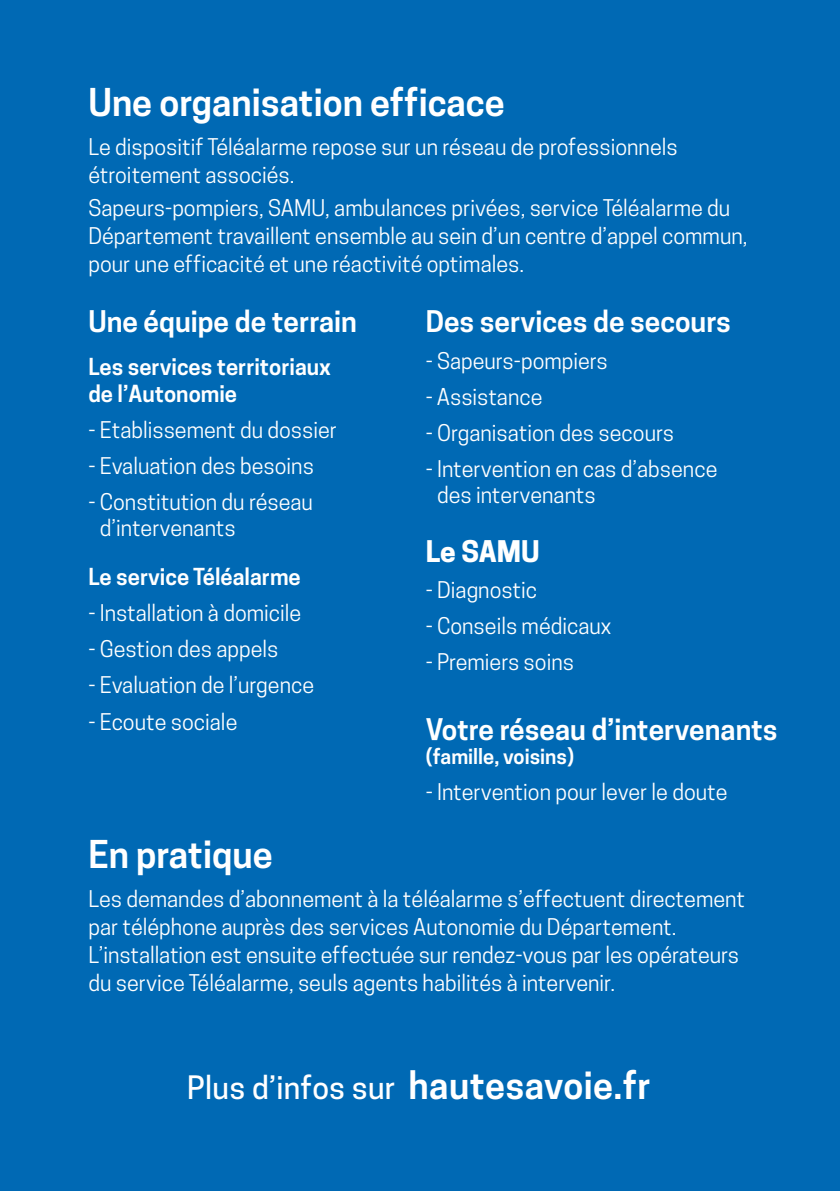
<style>
.page{position:relative;width:840px;height:1191px;background:#fff}
.page>*{position:absolute;margin:0;border:0;box-sizing:border-box;transform-origin:0 0}
.t1{font:600 36px "Cooper Hewitt";color:#fff}
.t2{font:500 30.4px "Cooper Hewitt";letter-spacing:.01em;color:#fff}
.t3{font:600 28px "Cooper Hewitt";color:#fff}
.t4{font:700 28px "Cooper Hewitt";color:#fff}
.t5{font:600 22px/26.4px "Cooper Hewitt";color:#fff}
.t6{font:21.6px/28px "Cooper Hewitt";color:#fff}
.t7{font:600 20px "Cooper Hewitt";color:#fff}
.s1{font-weight:600;font-size:36px}
</style>
<div class="page">
<div style="left:0;top:0;width:839px;height:1191px;background:#0069b4"></div>
<h1 class="t1" style="left:88px;top:82px;width:417px">Une organisation efficace</h1>
<p class="t6" style="left:88px;top:133px;width:590px">Le dispositif Téléalarme repose sur un réseau de professionnels étroitement associés.</p>
<p class="t6" style="left:88px;top:194px;width:660px">Sapeurs-pompiers, SAMU, ambulances privées, service Téléalarme du<br>Département travaillent ensemble au sein d’un centre d’appel commun, pour une efficacité et une réactivité optimales.</p>
<p class="t3" style="left:88px;top:305px;width:270px">Une équipe de terrain</p>
<p class="t5" style="left:88px;top:354px;width:244px">Les services territoriaux de l’Autonomie</p>
<p class="t6" style="left:88px;top:416px;width:250px">- Etablissement du dossier</p>
<p class="t6" style="left:88px;top:452px;width:227px">- Evaluation des besoins</p>
<p class="t6" style="left:100px;top:489px;width:214px;line-height:26px;text-indent:-11px">- Constitution du réseau d’intervenants</p>
<p class="t5" style="left:88px;top:563px;width:214px">Le service Téléalarme</p>
<p class="t6" style="left:88px;top:599px;width:214px">- Installation à domicile</p>
<p class="t6" style="left:88px;top:635px;width:191px">- Gestion des appels</p>
<p class="t6" style="left:88px;top:671px;width:227px">- Evaluation de l’urgence</p>
<p class="t6" style="left:88px;top:707px;width:150px">- Ecoute sociale</p>
<p class="t3" style="left:425px;top:305px;width:306px">Des services de secours</p>
<p class="t6" style="left:425px;top:346px;width:183px">- Sapeurs-pompiers</p>
<p class="t6" style="left:425px;top:382px;width:118px">- Assistance</p>
<p class="t6" style="left:425px;top:419px;width:250px">- Organisation des secours</p>
<p class="t6" style="left:437px;top:456px;width:282px;line-height:26px;text-indent:-11px">- Intervention en cas d’absence des intervenants</p>
<p class="t4" style="left:425px;top:535px;width:115px">Le SAMU</p>
<p class="t6" style="left:425px;top:576px;width:113px">- Diagnostic</p>
<p class="t6" style="left:425px;top:612px;width:187px">- Conseils médicaux</p>
<p class="t6" style="left:425px;top:648px;width:150px">- Premiers soins</p>
<p class="t3" style="left:425px;top:713px;width:353px">Votre réseau d’intervenants</p>
<p class="t7" style="left:425px;top:745px;width:150px">(famille, voisins)</p>
<p class="t6" style="left:425px;top:778px;width:303px">- Intervention pour lever le doute</p>
<h1 class="t1" style="left:88px;top:833px;width:186px">En pratique</h1>
<p class="t6" style="left:88px;top:884px;width:657px">Les demandes d’abonnement à la téléalarme s’effectuent directement par téléphone auprès des services Autonomie du Département.<br>L’installation est ensuite effectuée sur rendez-vous par les opérateurs du service Téléalarme, seuls agents habilités à intervenir.</p>
<h2 class="t2" style="left:187px;top:1070px;width:465px">Plus d’infos sur <span class="s1">hautesavoie.fr</span></h2>
</div>
